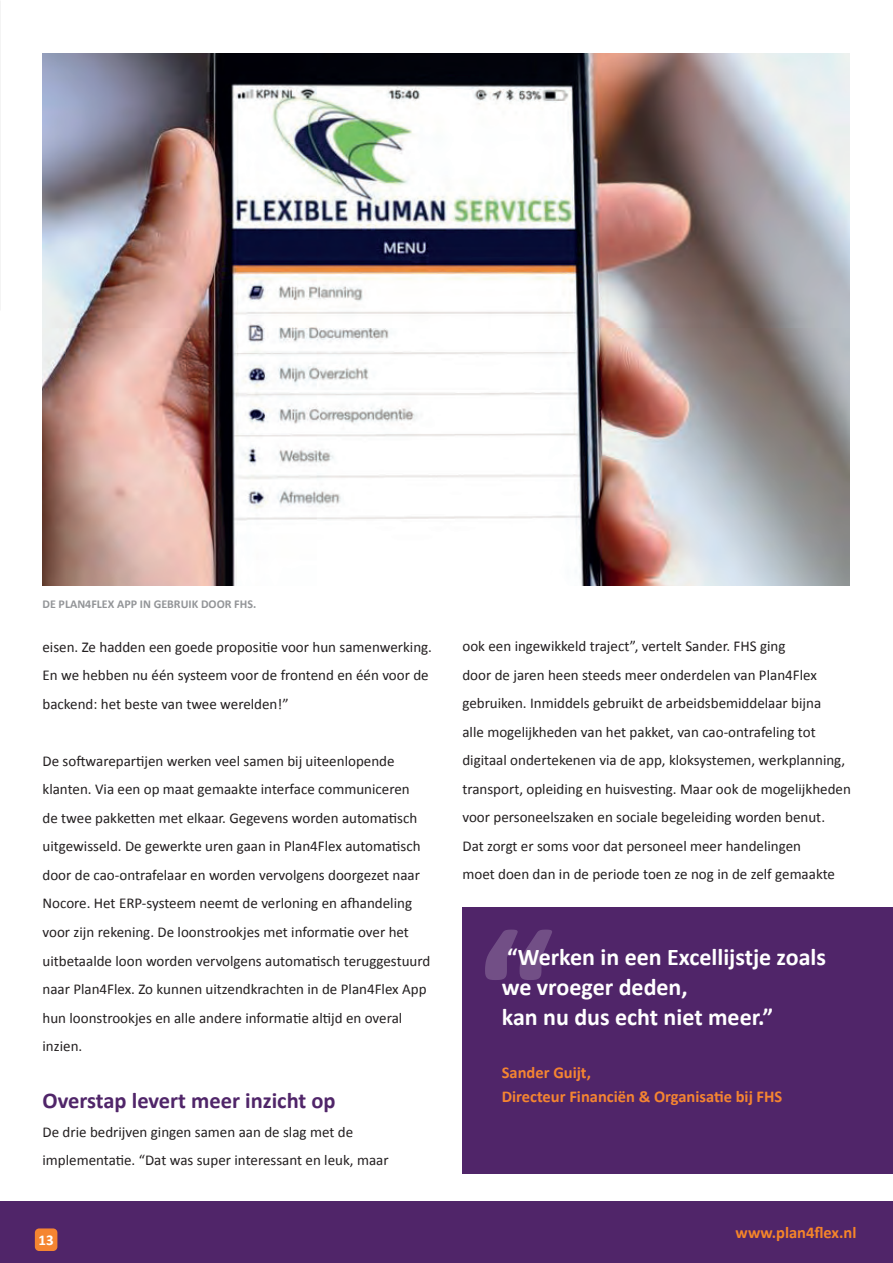
<style>
.page{position:relative;width:893px;height:1263px;background:#fff}
.page>*{position:absolute;margin:0;border:0;box-sizing:border-box;transform-origin:0 0}
.t1{font:700 180px "Calibri";color:#fff}
.t2{font:700 24px/30px "Calibri";color:#fff}
.t3{font:700 22.5px "Calibri";color:#502569}
.t4{font:700 16.5px/24px "Calibri";color:#f58531}
.t5{font:700 16.5px "Calibri";color:#f58529}
.t6{font:15px/28.5px "Calibri";color:#231f20}
.t7{font:700 15px "Calibri";color:#fff}
.t8{font:700 12px "Calibri";color:#939598}
</style>
<div class="page">
<div style="left:0;top:1201px;width:893px;height:62px;background:#502569"></div>
<hr style="left:0;top:0;width:1px;height:310px;background:#141e48">
<img style="left:43px;top:53px;width:807px;height:533px">
<div style="left:35px;top:1228px;width:22px;height:23px;background:#f58531;border-radius:4px"></div>
<div style="left:462px;top:907px;width:431px;height:267px;background:#502569"></div>
<p class="t8" style="left:43px;top:595px;width:215px">DE PLAN4FLEX APP IN GEBRUIK DOOR FHS.</p>
<p class="t6" style="left:43px;top:632px;width:391px">eisen. Ze hadden een goede propositie voor hun samenwerking.<br>En we hebben nu één systeem voor de frontend en één voor de backend: het beste van twee werelden!”</p>
<p class="t6" style="left:43px;top:746px;width:389px">De softwarepartijen werken veel samen bij uiteenlopende klanten. Via een op maat gemaakte interface communiceren<br>de twee pakketten met elkaar. Gegevens worden automatisch uitgewisseld. De gewerkte uren gaan in Plan4Flex automatisch door de cao-ontrafelaar en worden vervolgens doorgezet naar Nocore. Het ERP-systeem neemt de verloning en afhandeling voor zijn rekening. De loonstrookjes met informatie over het uitbetaalde loon worden vervolgens automatisch teruggestuurd naar Plan4Flex. Zo kunnen uitzendkrachten in de Plan4Flex App hun loonstrookjes en alle andere informatie altijd en overal inzien.</p>
<h3 class="t3" style="left:43px;top:1085px;width:295px">Overstap levert meer inzicht op</h3>
<p class="t6" style="left:43px;top:1116px;width:348px">De drie bedrijven gingen samen aan de slag met de implementatie. “Dat was super interessant en leuk, maar</p>
<p class="t7" style="left:39px;top:1229px;width:17px">13</p>
<p class="t6" style="left:462px;top:631px;width:390px">ook een ingewikkeld traject”, vertelt Sander. FHS ging<br>door de jaren heen steeds meer onderdelen van Plan4Flex gebruiken. Inmiddels gebruikt de arbeidsbemiddelaar bijna<br>alle mogelijkheden van het pakket, van cao-ontrafeling tot digitaal ondertekenen via de app, kloksystemen, werkplanning, transport, opleiding en huisvesting. Maar ook de mogelijkheden voor personeelszaken en sociale begeleiding worden benut.<br>Dat zorgt er soms voor dat personeel meer handelingen<br>moet doen dan in de periode toen ze nog in de zelf gemaakte</p>
<h1 class="t1" style="left:476px;top:866px;width:80px">“</h1>
<h2 class="t2" style="left:502px;top:942px;width:326px">“Werken in een Excellijstje zoals we vroeger deden,<br>kan nu dus echt niet meer.”</h2>
<p class="t4" style="left:502px;top:1060px;width:282px">Sander Guijt,<br>Directeur Financiën &amp; Organisatie bij FHS</p>
<p class="t5" style="left:736px;top:1221px;width:122px">www.plan4flex.nl</p>
</div>
